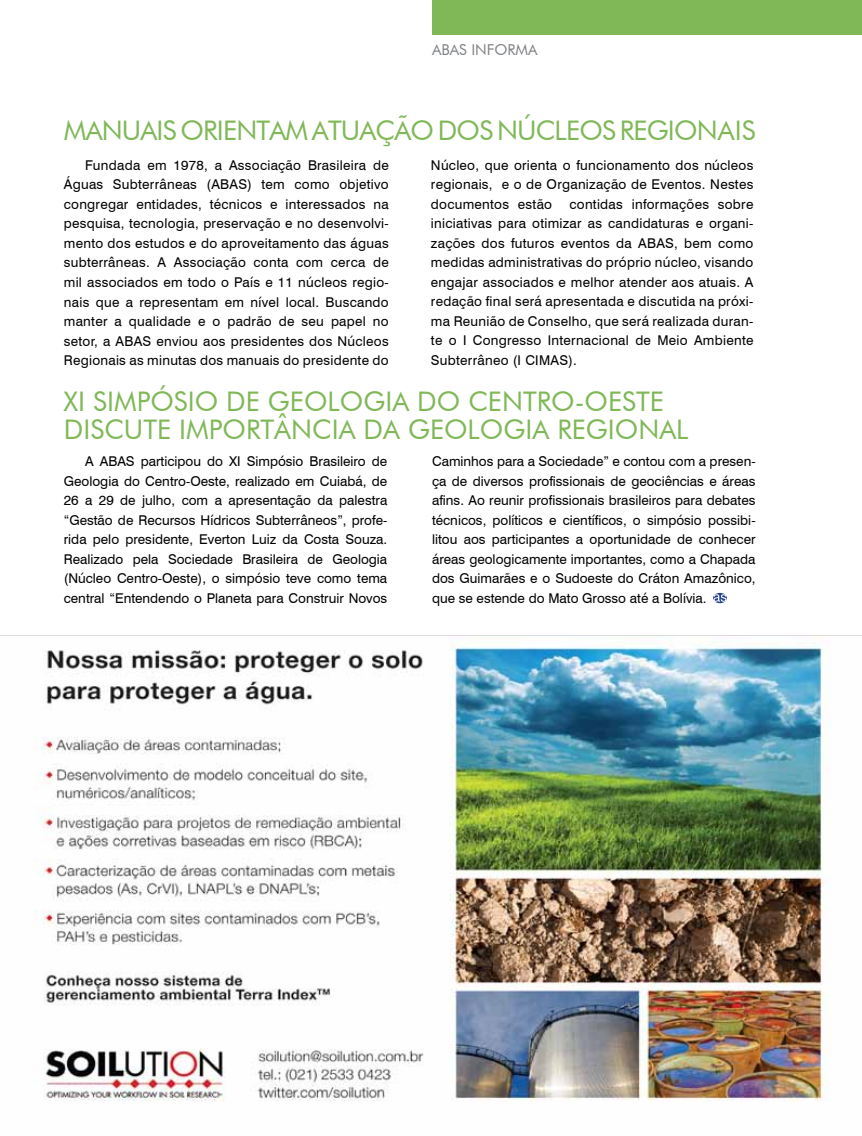
<style>
.page{position:relative;width:862px;height:1136px;background:#fff}
.page>*{position:absolute;margin:0;border:0;box-sizing:border-box;transform-origin:0 0}
.t1{font:27px/28.5px "Futura BT";color:#80b858}
.t2{font:27px "Futura BT";letter-spacing:-.03em;color:#80b858}
.t3{font:15px "Futura BT";color:#808285}
.t4{font:13.5px/19.5px "Swiss 721 BT";letter-spacing:.02em;color:#000;text-align:justify}
</style>
<div class="page">
<div style="left:432px;top:0;width:429px;height:34px;background:#80b858"></div>
<svg style="left:712px;top:593px;width:14px;height:10px"></svg>
<svg style="left:713px;top:594px;width:13px;height:7px"></svg>
<img style="left:0;top:635px;width:861px;height:466px">
<p class="t3" style="left:432px;top:41px;width:107px">ABAS INF ORMA</p>
<h1 class="t2" style="left:64px;top:114px;width:692px">MANUAIS ORI ENTAM ATUAÇÃO DOS N ÚCLEOS REGI ONAI S</h1>
<p class="t4" style="left:64px;top:155px;width:326px;text-indent:21px">Fundada em 1978, a Associação Brasileira de Águas Subterrâneas (ABAS) tem como objetivo congregar entidades, técnicos e interessados na pesquisa, tecnologia, preservação e no desenvolvi&shy;mento dos estudos e do aproveitamento das águas subterrâneas. A Associação conta com cerca de mil associados em todo o País e 11 núcleos regio&shy;nais que a representam em nível local. Buscando manter a qualidade e o padrão de seu papel no setor, a ABAS enviou aos presidentes dos Núcleos Regionais as minutas dos manuais do presidente do</p>
<p class="t4" style="left:431px;top:155px;width:324px">Núcleo, que orienta o funcionamento dos núcleos regionais, e o de Organização de Eventos. Nestes documentos estão</p>
<p class="t4" style="left:431px;top:194px;width:324px;text-indent:138px">contidas informações sobre iniciativas para otimizar as candidaturas e organi&shy;zações dos futuros eventos da ABAS, bem como medidas administrativas do próprio núcleo, visando engajar associados e melhor atender aos atuais. A redação final será apresentada e discutida na próxi&shy;ma Reunião de Conselho, que será realizada duran&shy;te o I Congresso Internacional de Meio Ambiente Subterrâneo (I CIMAS).</p>
<h1 class="t1" style="left:64px;top:387px;width:625px">XI SIMPÓSI O DE GEOLOGIA DO CENTRO-OESTE<br>DISCUTE IMPORTÂNCIA DA GEOLOGIA REGIONAL</h1>
<p class="t4" style="left:64px;top:451px;width:325px;text-indent:21px">A ABAS participou do XI Simpósio Brasileiro de Geologia do Centro-Oeste, realizado em Cuiabá, de 26 a 29 de julho, com a apresentação da palestra “Gestão de Recursos Hídricos Subterrâneos”, profe&shy;rida pelo presidente, Everton Luiz da Costa Souza.<br>Realizado pela Sociedade Brasileira de Geologia (Núcleo Centro-Oeste), o simpósio teve como tema central “Entendendo o Planeta para Construir Novos</p>
<p class="t4" style="left:432px;top:451px;width:325px">Caminhos para a Sociedade” e contou com a presen&shy;ça de diversos profissionais de geociências e áreas afins. Ao reunir profissionais brasileiros para debates técnicos, políticos e científicos, o simpósio possibi&shy;litou aos participantes a oportunidade de conhecer áreas geologicamente importantes, como a Chapada dos Guimarães e o Sudoeste do Cráton Amazônico, que se estende do Mato Grosso até a Bolívia.</p>
</div>
